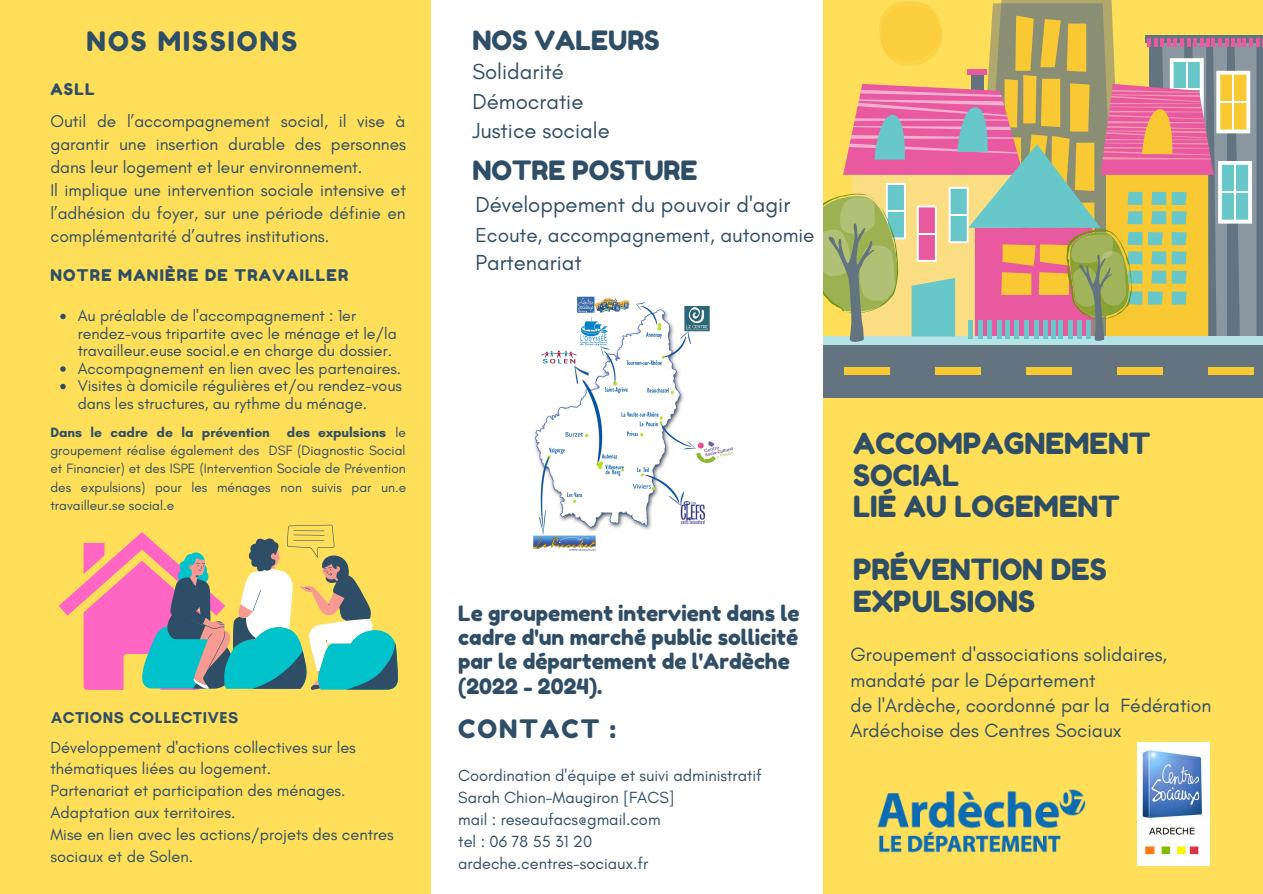
<style>
.page{position:relative;width:1263px;height:894px;background:#fff}
.page>*{position:absolute;margin:0;border:0;box-sizing:border-box;transform-origin:0 0}
.t1{font:29.1px/31.5px "Fredoka One";color:#2e4d66}
.t2{font:26.85px "Fredoka One";letter-spacing:.08em;color:#2e4d66}
.t3{font:26.55px "Fredoka One";color:#2e4d66}
.t4{font:25.35px "Fredoka One";letter-spacing:.08em;color:#2e4d66}
.t5{font:22.2px/29.5px "Glacial Indifference";color:#2e4d66}
.t6{font:21.15px/24px "Fredoka One";color:#2e4d66}
.t7{font:20.7px "Glacial Indifference";color:#2e4d66}
.t8{font:19.5px/25.2px "Glacial Indifference";color:#2e4d66}
.t9{font:17.4px/23px "Glacial Indifference";color:#2e4d66}
.t10{font:16.5px/21.9px "Glacial Indifference";color:#2e4d66}
.t11{font:16.05px/17.5px "Glacial Indifference";color:#2e4d66}
.t12{font:16.05px "Fredoka One";letter-spacing:.08em;color:#2e4d66}
.t13{font:700 16.05px "Glacial Indifference";letter-spacing:.04em;color:#2e4d66}
.t14{font:13.65px/18.3px "Glacial Indifference";color:#2e4d66;text-align:justify}
.s1{font-weight:700}
</style>
<div class="page">
<div style="left:0;top:0;width:1263px;height:893px;background:#ffde59"></div>
<div style="left:822px;top:344px;width:441px;height:54px;background:#63737f"></div>
<div style="left:822px;top:336px;width:441px;height:9px;background:#b6e4e5"></div>
<div style="left:844px;top:367px;width:45px;height:8px;background:#f9c933"></div>
<div style="left:935px;top:367px;width:45px;height:8px;background:#f9c933"></div>
<div style="left:1026px;top:367px;width:45px;height:8px;background:#f9c933"></div>
<div style="left:1117px;top:367px;width:45px;height:8px;background:#f9c933"></div>
<div style="left:1208px;top:367px;width:45px;height:8px;background:#f9c933"></div>
<svg style="left:823px;top:0;width:440px;height:342px"></svg>
<div style="left:431px;top:0;width:392px;height:893px;background:#fff"></div>
<img style="left:1137px;top:742px;width:72px;height:123px">
<svg style="left:59px;top:524px;width:339px;height:165px"></svg>
<img style="left:877px;top:789px;width:209px;height:64px">
<svg style="left:60px;top:313px;width:6px;height:6px"></svg>
<svg style="left:60px;top:366px;width:6px;height:5px"></svg>
<svg style="left:60px;top:383px;width:6px;height:6px"></svg>
<img style="left:533px;top:296px;width:200px;height:255px">
<h2 class="t2" style="left:87px;top:25px;width:212px">NOS MISSIONS</h2>
<p class="t12" style="left:50px;top:79px;width:46px">ASLL</p>
<p class="t9" style="left:50px;top:109px;width:357px">Outil de l’accompagnement social, il vise à garantir une insertion durable des personnes dans leur logement et leur environnement.<br>Il implique une intervention sociale intensive et l’adhésion du foyer, sur une période définie en complémentarité d’autres institutions.</p>
<p class="t12" style="left:50px;top:265px;width:299px">NOTRE MANIÈRE DE TRAVAILLER</p>
<p class="t11" style="left:78px;top:307px;width:326px">Au préalable de l'accompagnement : 1er rendez-vous tripartite avec le ménage et le/la travailleur.euse social.e en charge du dossier.<br>Accompagnement en lien avec les partenaires.<br>Visites à domicile régulières et/ou rendez-vous dans les structures, au rythme du ménage.</p>
<p class="t14" style="left:50px;top:423px;width:357px"><span class="s1">Dans le cadre de la prévention des expulsions</span> le groupement réalise également des DSF (Diagnostic Social et Financier) et des ISPE (Intervention Sociale de Prévention des expulsions) pour les ménages non suivis par un.e travailleur.se social.e</p>
<p class="t13" style="left:51px;top:707px;width:189px">ACTIONS COLLECTIVES</p>
<p class="t10" style="left:50px;top:735px;width:345px">Développement d'actions collectives sur les thématiques liées au logement.<br>Partenariat et participation des ménages.<br>Adaptation aux territoires.<br>Mise en lien avec les actions/projets des centres sociaux et de Solen.</p>
<h3 class="t3" style="left:472px;top:24px;width:189px">NOS VALEURS</h3>
<h3 class="t5" style="left:472px;top:56px;width:139px">Solidarité<br>Démocratie<br>Justice sociale</h3>
<h3 class="t3" style="left:472px;top:154px;width:226px">NOTRE POSTURE</h3>
<h3 class="t5" style="left:475px;top:189px;width:316px">Développement du pouvoir d'agir</h3>
<p class="t7" style="left:475px;top:222px;width:341px">Ecoute, accompagnement, autonomie</p>
<h3 class="t5" style="left:475px;top:247px;width:108px">Partenariat</h3>
<p class="t6" style="left:458px;top:601px;width:343px">Le groupement intervient dans le cadre d'un marché public sollicité par le département de l'Ardèche (2022 - 2024).</p>
<h1 class="t1" style="left:853px;top:427px;width:299px">ACCOMPAGNEMENT<br>SOCIAL<br>LIÉ AU LOGEMENT</h1>
<h1 class="t1" style="left:853px;top:553px;width:255px">PRÉVENTION DES<br>EXPULSIONS</h1>
<p class="t8" style="left:850px;top:641px;width:362px">Groupement d'associations solidaires, mandaté par le Département<br>de l'Ardèche, coordonné par la Fédération</p>
<h3 class="t4" style="left:458px;top:713px;width:159px">CONTACT :</h3>
<p class="t8" style="left:850px;top:717px;width:273px">Ardéchoise des Centres Sociaux</p>
<p class="t10" style="left:458px;top:764px;width:305px">Coordination d'équipe et suivi administratif<br>Sarah Chion-Maugiron [FACS]<br>mail : reseaufacs@gmail.com<br>tel : 06 78 55 31 20 ardeche.centres-sociaux.fr</p>
</div>
